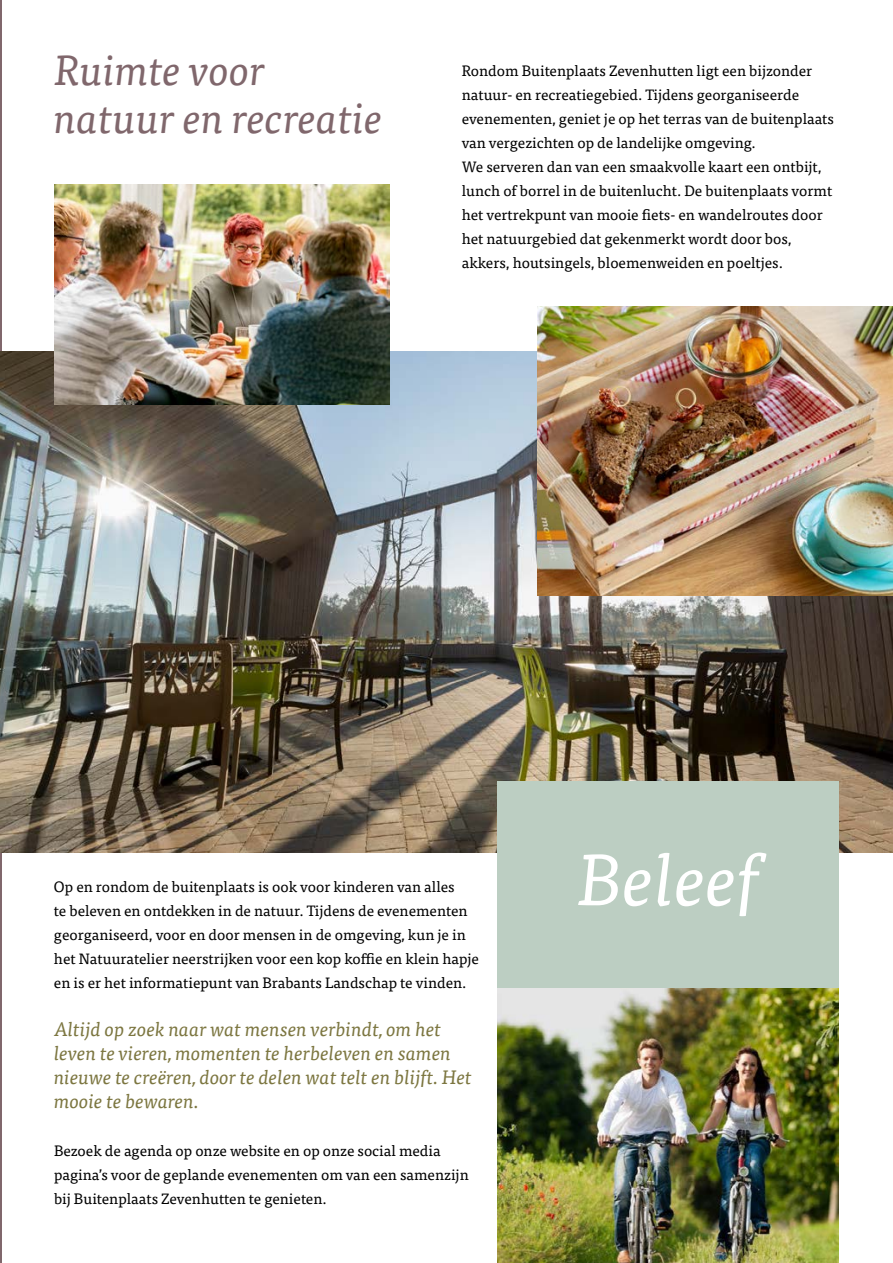
<style>
.page{position:relative;width:893px;height:1263px;background:#fff}
.page>*{position:absolute;margin:0;border:0;box-sizing:border-box;transform-origin:0 0}
.t1{font:italic 72px "Tisa Pro";color:#fff}
.t2{font:italic 42px/48px "Tisa Pro";color:#80676c}
.t3{font:italic 19.5px/24px "Tisa Pro";color:#7c7640}
.t4{font:15px/24px "Tisa Pro";color:#000}
</style>
<div class="page">
<hr style="left:0;top:0;width:2px;height:1263px;background:#80676c">
<img style="left:0;top:352px;width:893px;height:501px">
<img style="left:54px;top:184px;width:335px;height:220px">
<img style="left:537px;top:307px;width:356px;height:289px">
<img style="left:497px;top:988px;width:342px;height:275px">
<div style="left:497px;top:782px;width:342px;height:206px;background:#bccec2"></div>
<h2 class="t2" style="left:54px;top:44px;width:330px">Ruimte voor natuur en recreatie</h2>
<p class="t4" style="left:462px;top:58px;width:374px">Rondom Buitenplaats Zevenhutten ligt een bijzonder natuur- en recreatiegebied. Tijdens georganiseerde evenementen, geniet je op het terras van de buitenplaats van vergezichten op de landelijke omgeving.<br>We serveren dan van een smaakvolle kaart een ontbijt, lunch of borrel in de buitenlucht. De buitenplaats vormt het vertrekpunt van mooie fiets- en wandelroutes door het natuurgebied dat gekenmerkt wordt door bos, akkers, houtsingels, bloemenweiden en poeltjes.</p>
<p class="t4" style="left:54px;top:874px;width:427px">Op en rondom de buitenplaats is ook voor kinderen van alles<br>te beleven en ontdekken in de natuur. Tijdens de evenementen georganiseerd, voor en door mensen in de omgeving, kun je in het Natuuratelier neerstrijken voor een kop koffie en klein hapje en is er het informatiepunt van Brabants Landschap te vinden.</p>
<h3 class="t3" style="left:54px;top:1016px;width:419px">Altijd op zoek naar wat mensen verbindt, om het leven te vieren, momenten te herbeleven en samen nieuwe te creëren, door te delen wat telt en blijft. Het mooie te bewaren.</h3>
<p class="t4" style="left:54px;top:1138px;width:416px">Bezoek de agenda op onze website en op onze social media pagina’s voor de geplande evenementen om van een samenzijn bij Buitenplaats Zevenhutten te genieten.</p>
<h1 class="t1" style="left:577px;top:827px;width:184px">Beleef</h1>
</div>
